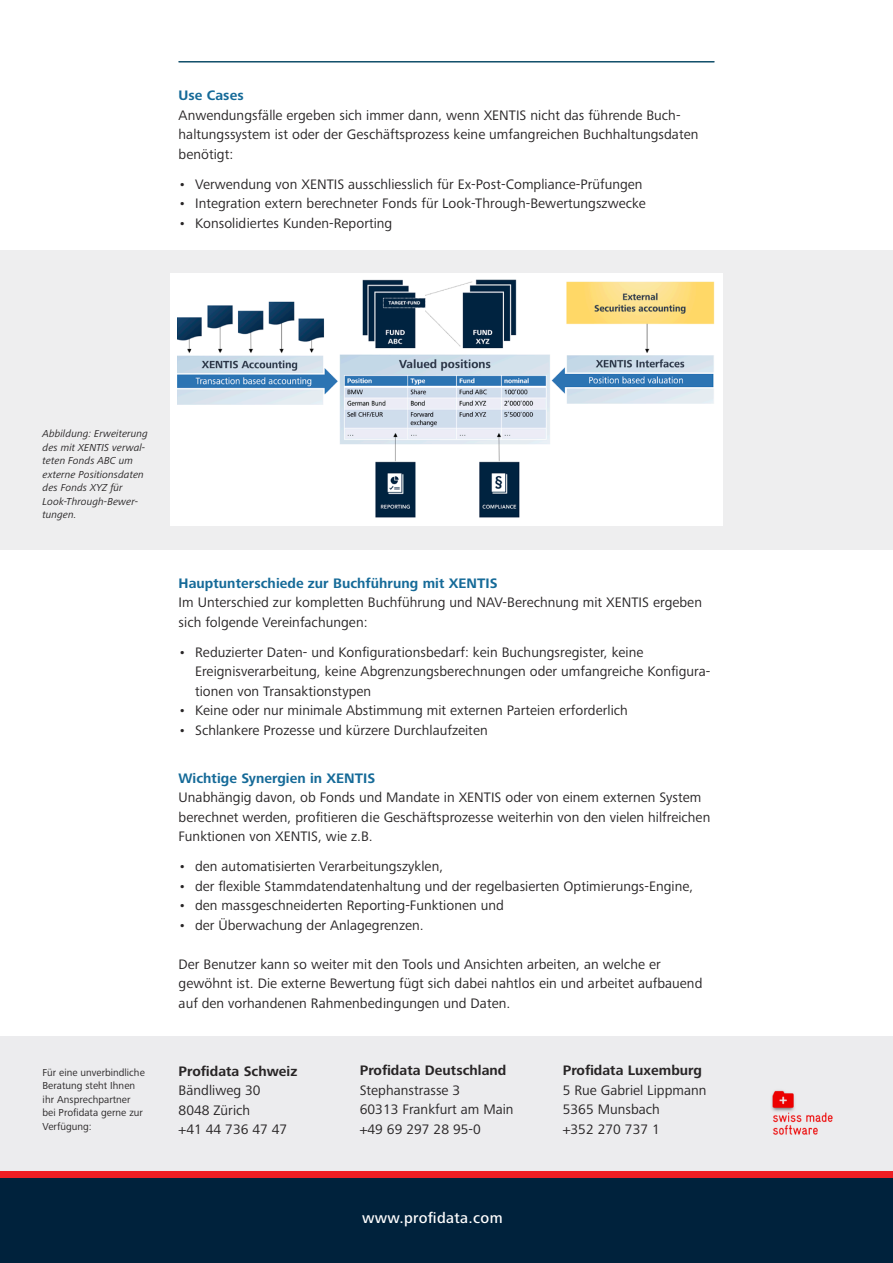
<style>
.page{position:relative;width:893px;height:1263px;background:#fff}
.page>*{position:absolute;margin:0;border:0;box-sizing:border-box;transform-origin:0 0}
.t1{font:500 15.45px "Frutiger Next Pro";letter-spacing:.02em;color:#fff}
.t2{font:14.25px/19.5px "Frutiger Next Pro";letter-spacing:.005em;color:#282526}
.t3{font:700 14.25px "Frutiger Next Pro";letter-spacing:.005em;color:#156a98}
.t4{font:700 14.25px "Frutiger Next Pro";letter-spacing:.005em;color:#282526}
.t5{font:italic 10.5px/13.5px "Frutiger Next Pro";letter-spacing:.005em;color:#282526}
.t6{font:10.5px/13.5px "Frutiger Next Pro";letter-spacing:.005em;color:#282526}
</style>
<div class="page">
<div style="left:0;top:1036px;width:893px;height:139px;background:#ececee"></div>
<div style="left:0;top:1174px;width:893px;height:89px;background:#00223c"></div>
<div style="left:0;top:1171px;width:893px;height:7px;background:#ee1d23"></div>
<hr style="left:179px;top:61px;width:535px;height:1px;background:#004260">
<div style="left:0;top:250px;width:893px;height:300px;background:#eeeeef"></div>
<img style="left:172px;top:273px;width:546px;height:253px">
<hr style="left:173px;top:305px;width:4px;height:102px;background:#fff">
<img style="left:771px;top:1090px;width:62px;height:45px">
<p class="t3" style="left:179px;top:87px;width:67px">Use Cases</p>
<p class="t2" style="left:179px;top:105px;width:521px">Anwendungsfälle ergeben sich immer dann, wenn XENTIS nicht das führende Buch&shy;haltungssystem ist oder der Geschäftsprozess keine umfangreichen Buchhaltungsdaten benötigt:</p>
<p class="t2" style="left:179px;top:174px;width:465px">• Verwendung von XENTIS ausschliesslich für Ex-Post-Compliance-Prüfungen</p>
<p class="t2" style="left:179px;top:194px;width:469px">• Integration extern berechneter Fonds für Look-Through-Bewertungszwecke</p>
<p class="t2" style="left:179px;top:213px;width:215px">• Konsolidiertes Kunden-Reporting</p>
<p class="t5" style="left:43px;top:427px;width:107px">Abbildung: Erweiterung des mit XENTIS verwal&shy;teten Fonds ABC um externe Positionsdaten des Fonds XYZ für<br>Look-Through-Bewer&shy;tungen.</p>
<p class="t6" style="left:43px;top:1065px;width:104px">Für eine unverbindliche<br>Beratung steht Ihnen ihr Ansprechpartner bei Profidata gerne zur<br>Verfügung:</p>
<p class="t3" style="left:179px;top:575px;width:321px">Hauptunterschiede zur Buchführung mit XENTIS</p>
<p class="t2" style="left:179px;top:593px;width:525px">Im Unterschied zur kompletten Buchführung und NAV-Berechnung mit XENTIS ergeben sich folgende Vereinfachungen:</p>
<p class="t2" style="left:195px;top:642px;width:517px;text-indent:-17px">• Reduzierter Daten- und Konfigurationsbedarf: kein Buchungsregister, keine<br>Ereignisverarbeitung, keine Abgrenzungsberechnungen oder umfangreiche Konfigura&shy;tionen von Transaktionstypen</p>
<p class="t2" style="left:179px;top:701px;width:451px">• Keine oder nur minimale Abstimmung mit externen Parteien erforderlich</p>
<p class="t2" style="left:179px;top:720px;width:311px">• Schlankere Prozesse und kürzere Durchlaufzeiten</p>
<p class="t3" style="left:179px;top:770px;width:198px">Wichtige Synergien in XENTIS</p>
<p class="t2" style="left:179px;top:788px;width:533px">Unabhängig davon, ob Fonds und Mandate in XENTIS oder von einem externen System berechnet werden, profitieren die Geschäftsprozesse weiterhin von den vielen hilfreichen<br>Funktionen von XENTIS, wie z.B.</p>
<p class="t2" style="left:179px;top:857px;width:266px">• den automatisierten Verarbeitungszyklen,</p>
<p class="t2" style="left:179px;top:876px;width:516px">• der flexible Stammdatendatenhaltung und der regelbasierten Optimierungs-Engine,</p>
<p class="t2" style="left:179px;top:896px;width:327px">• den massgeschneiderten Reporting-Funktionen und</p>
<p class="t2" style="left:179px;top:915px;width:247px">• der Überwachung der Anlagegrenzen.</p>
<p class="t2" style="left:179px;top:954px;width:525px">Der Benutzer kann so weiter mit den Tools und Ansichten arbeiten, an welche er gewöhnt ist. Die externe Bewertung fügt sich dabei nahtlos ein und arbeitet aufbauend auf den vorhandenen Rahmenbedingungen und Daten.</p>
<p class="t4" style="left:179px;top:1062px;width:120px">Profidata Schweiz</p>
<p class="t2" style="left:179px;top:1080px;width:110px">Bändliweg 30<br>8048 Zürich<br>+41 44 736 47 47</p>
<p class="t4" style="left:360px;top:1062px;width:148px">Profidata Deutschland</p>
<p class="t2" style="left:360px;top:1080px;width:155px">Stephanstrasse 3<br>60313 Frankfurt am Main +49 69 297 28 95-0</p>
<p class="t1" style="left:362px;top:1209px;width:142px">www.profidata.com</p>
<p class="t4" style="left:563px;top:1062px;width:141px">Profidata Luxemburg</p>
<p class="t2" style="left:563px;top:1080px;width:145px">5 Rue Gabriel Lippmann<br>5365 Munsbach<br>+352 270 737 1</p>
</div>
